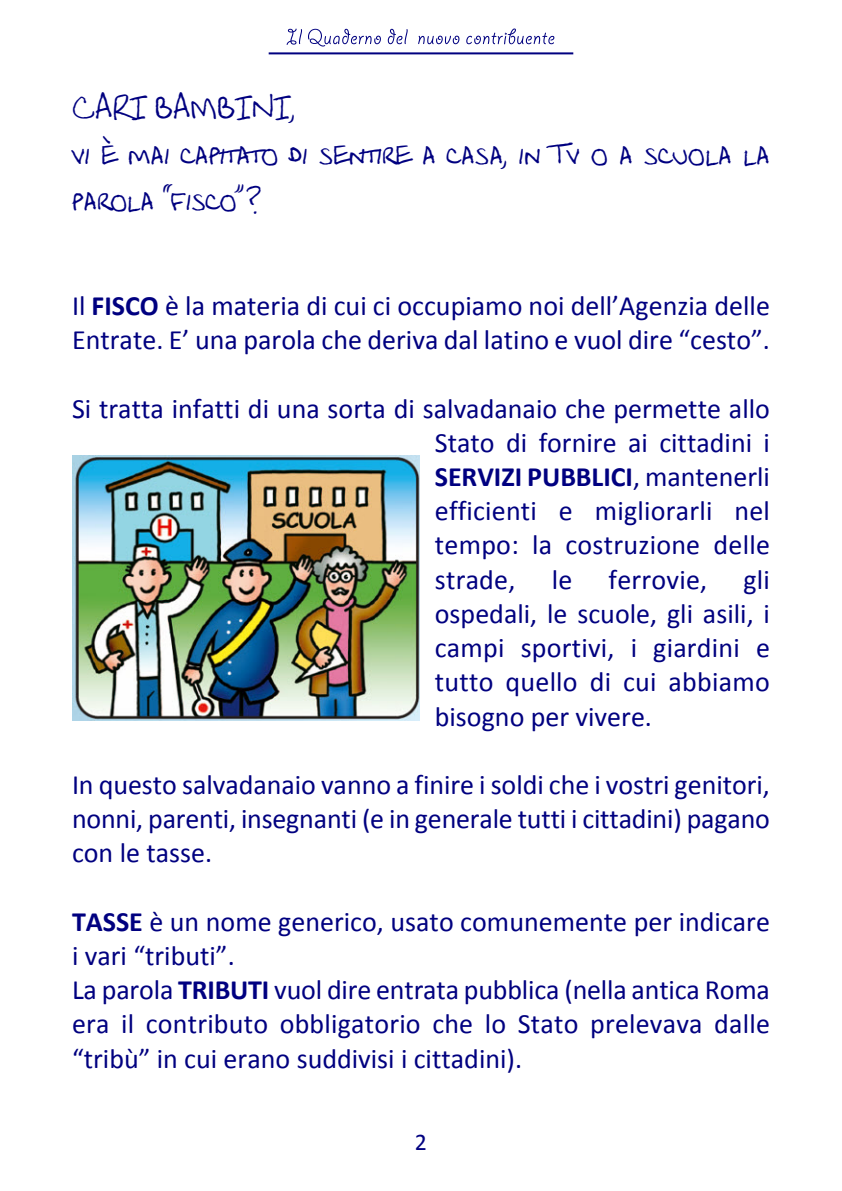
<style>
.page{position:relative;width:842px;height:1191px;background:#fff}
.page>*{position:absolute;margin:0;border:0;box-sizing:border-box;transform-origin:0 0}
.t1{font:36px/45.6px "Heather BTN";color:#000080}
.t2{font:28px/34.2px "Calibri";color:#000080;text-align:justify}
.t3{font:24px "Calibri";color:#000080}
.s1{font-weight:700}
</style>
<div class="page">
<img style="left:72px;top:455px;width:348px;height:265px">
<svg style="left:287px;top:29px;width:15px;height:16px"></svg>
<svg style="left:308px;top:29px;width:73px;height:18px"></svg>
<svg style="left:388px;top:29px;width:20px;height:15px"></svg>
<svg style="left:418px;top:36px;width:41px;height:8px"></svg>
<svg style="left:466px;top:28px;width:88px;height:16px"></svg>
<hr style="left:269px;top:52px;width:304px;height:2px;background:#000080">
<p class="t1" style="left:72px;top:83px;width:699px">CARI BAMBINI,<br>vi è mai capitato di sentire a casa, in Tv o a scuola la parola “fisco”?</p>
<p class="t2" style="left:72px;top:291px;width:699px">Il <span class="s1">FISCO</span> è la materia di cui ci occupiamo noi dell’Agenzia delle<br>Entrate. E’ una parola che deriva dal latino e vuol dire “cesto”.</p>
<p class="t2" style="left:435px;top:393px;width:337px;text-indent:-363px">Si tratta infatti di una sorta di salvadanaio che permette allo Stato di fornire ai cittadini i <span class="s1">SERVIZI PUBBLICI</span>, mantenerli efficienti e migliorarli nel tempo: la costruzione delle strade,</p>
<p class="t2" style="left:552px;top:564px;width:22px">le</p>
<p class="t2" style="left:609px;top:564px;width:100px">ferrovie,</p>
<p class="t2" style="left:435px;top:564px;width:337px;text-indent:309px">gli ospedali, le scuole, gli asili, i campi sportivi, i giardini e tutto quello di cui abbiamo bisogno per vivere.</p>
<p class="t2" style="left:72px;top:770px;width:699px">In questo salvadanaio vanno a finire i soldi che i vostri genitori, nonni, parenti, insegnanti (e in generale tutti i cittadini) pagano con le tasse.</p>
<p class="t2" style="left:72px;top:906px;width:699px;text-align:left"><span class="s1">TASSE</span> è un nome generico, usato comunemente per indicare i vari “tributi”.<br>La parola <span class="s1">TRIBUTI</span> vuol dire entrata pubblica (nella antica Roma era il contributo obbligatorio che lo Stato prelevava dalle “tribù” in cui erano suddivisi i cittadini).</p>
<p class="t3" style="left:415px;top:1132px;width:14px">2</p>
</div>
